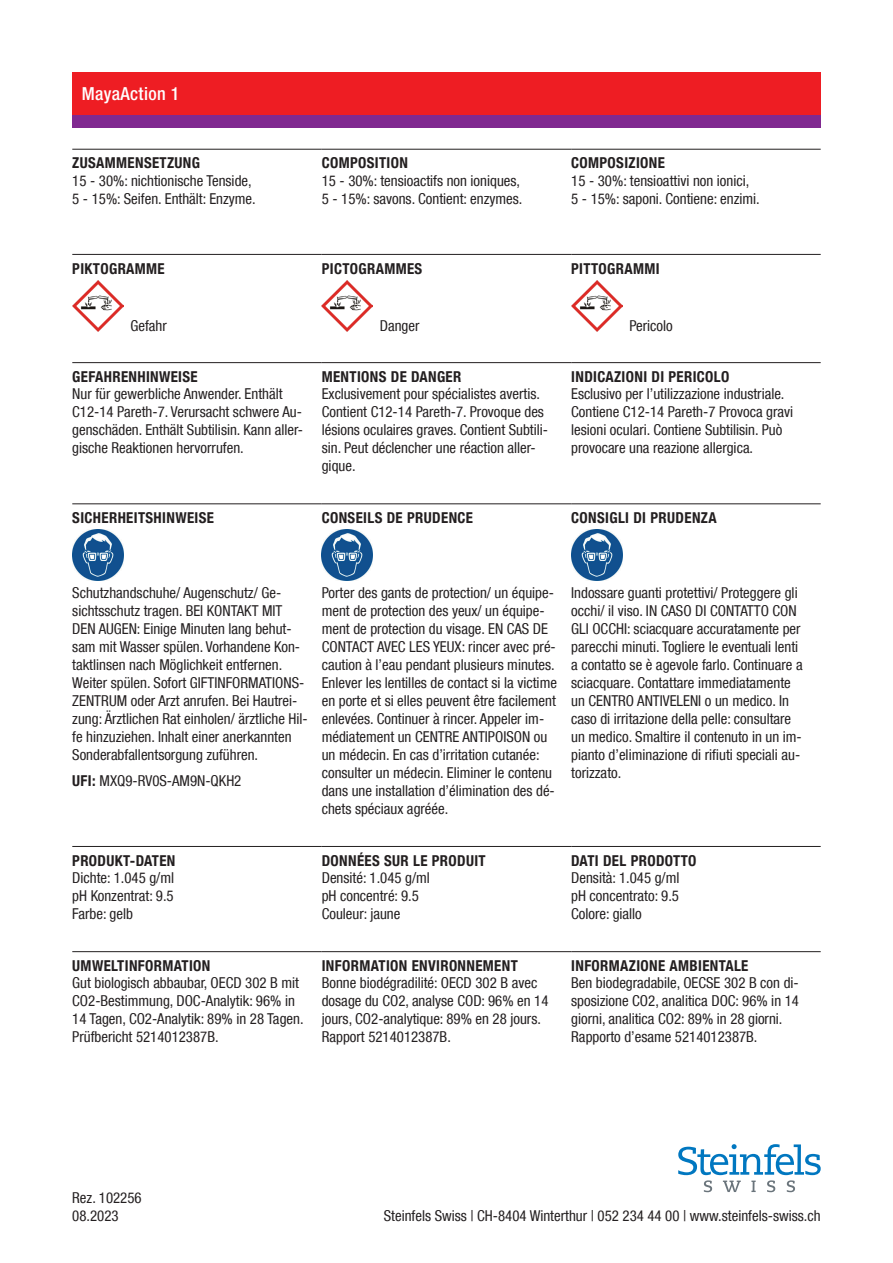
<style>
.page{position:relative;width:893px;height:1263px;background:#fff}
.page>*{position:absolute;margin:0;border:0;box-sizing:border-box;transform-origin:0 0}
.t1{font:500 condensed 18px "Helvetica Neue LT Com";letter-spacing:.02em;color:#fff}
.t2{font:condensed 15px/18px "Helvetica Neue LT Com";color:#231f20}
.t3{font:700 condensed 15px "Helvetica Neue LT Com";letter-spacing:.025em;color:#231f20}
.s1{font-weight:700}
</style>
<div class="page">
<hr style="left:72px;top:149px;width:250px;height:1px;background:#231f20">
<hr style="left:322px;top:149px;width:249px;height:1px;background:#231f20">
<hr style="left:571px;top:149px;width:250px;height:1px;background:#231f20">
<hr style="left:72px;top:362px;width:250px;height:1px;background:#231f20">
<hr style="left:322px;top:362px;width:249px;height:1px;background:#231f20">
<hr style="left:571px;top:362px;width:250px;height:1px;background:#231f20">
<hr style="left:72px;top:254px;width:250px;height:1px;background:#231f20">
<hr style="left:322px;top:254px;width:249px;height:1px;background:#231f20">
<hr style="left:571px;top:254px;width:250px;height:1px;background:#231f20">
<hr style="left:72px;top:503px;width:250px;height:1px;background:#231f20">
<hr style="left:322px;top:503px;width:249px;height:1px;background:#231f20">
<hr style="left:571px;top:503px;width:250px;height:1px;background:#231f20">
<hr style="left:72px;top:846px;width:250px;height:1px;background:#231f20">
<hr style="left:322px;top:846px;width:249px;height:1px;background:#231f20">
<hr style="left:571px;top:846px;width:250px;height:1px;background:#231f20">
<hr style="left:72px;top:951px;width:250px;height:1px;background:#231f20">
<hr style="left:322px;top:951px;width:249px;height:1px;background:#231f20">
<hr style="left:571px;top:951px;width:250px;height:1px;background:#231f20">
<img style="left:72px;top:280px;width:51px;height:51px">
<img style="left:322px;top:280px;width:51px;height:51px">
<img style="left:571px;top:280px;width:51px;height:51px">
<img style="left:72px;top:529px;width:51px;height:51px">
<img style="left:322px;top:529px;width:51px;height:51px">
<img style="left:571px;top:529px;width:51px;height:51px">
<div style="left:72px;top:115px;width:749px;height:13px;background:#802990"></div>
<div style="left:72px;top:72px;width:749px;height:43px;background:#ee1d23"></div>
<svg style="left:678px;top:1144px;width:143px;height:48px"></svg>
<p class="t1" style="left:82px;top:83px;width:99px">MayaAction 1</p>
<p class="t3" style="left:72px;top:154px;width:129px">ZUSAMMENSETZUNG</p>
<p class="t3" style="left:322px;top:154px;width:88px">COMPOSITION</p>
<p class="t3" style="left:571px;top:154px;width:95px">COMPOSIZIONE</p>
<p class="t2" style="left:72px;top:171px;width:185px">15 - 30%: nichtionische Tenside,<br>5 - 15%: Seifen. Enthält: Enzyme.</p>
<p class="t2" style="left:322px;top:171px;width:202px">15 - 30%: tensioactifs non ioniques,<br>5 - 15%: savons. Contient: enzymes.</p>
<p class="t2" style="left:571px;top:171px;width:190px">15 - 30%: tensioattivi non ionici,<br>5 - 15%: saponi. Contiene: enzimi.</p>
<p class="t3" style="left:72px;top:259px;width:94px">PIKTOGRAMME</p>
<p class="t3" style="left:322px;top:259px;width:102px">PICTOGRAMMES</p>
<p class="t3" style="left:571px;top:259px;width:90px">PITTOGRAMMI</p>
<p class="t2" style="left:130px;top:317px;width:38px">Gefahr</p>
<p class="t2" style="left:380px;top:317px;width:41px">Danger</p>
<p class="t2" style="left:629px;top:317px;width:45px">Pericolo</p>
<p class="t3" style="left:72px;top:367px;width:127px">GEFAHRENHINWEISE</p>
<p class="t3" style="left:322px;top:367px;width:141px">MENTIONS DE DANGER</p>
<p class="t3" style="left:571px;top:367px;width:160px">INDICAZIONI DI PERICOLO</p>
<p class="t2" style="left:72px;top:384px;width:232px">Nur für gewerbliche Anwender. Enthält C12-14 Pareth-7. Verursacht schwere Au&shy;genschäden. Enthält Subtilisin. Kann aller&shy;gische Reaktionen hervorrufen.</p>
<p class="t2" style="left:322px;top:384px;width:228px">Exclusivement pour spécialistes avertis.<br>Contient C12-14 Pareth-7. Provoque des lésions oculaires graves. Contient Subtili&shy;sin. Peut déclencher une réaction aller&shy;gique.</p>
<p class="t2" style="left:571px;top:384px;width:224px">Esclusivo per l’utilizzazione industriale.<br>Contiene C12-14 Pareth-7 Provoca gravi lesioni oculari. Contiene Subtilisin. Può provocare una reazione allergica.</p>
<p class="t3" style="left:72px;top:509px;width:143px">SICHERHEITSHINWEISE</p>
<p class="t3" style="left:322px;top:509px;width:153px">CONSEILS DE PRUDENCE</p>
<p class="t3" style="left:571px;top:509px;width:147px">CONSIGLI DI PRUDENZA</p>
<p class="t2" style="left:72px;top:583px;width:237px">Schutzhandschuhe/ Augenschutz/ Ge&shy;sichtsschutz tragen. BEI KONTAKT MIT DEN AUGEN: Einige Minuten lang behut&shy;sam mit Wasser spülen. Vorhandene Kon&shy;taktlinsen nach Möglichkeit entfernen.<br>Weiter spülen. Sofort GIFTINFORMATIONS-ZENTRUM oder Arzt anrufen. Bei Hautrei&shy;zung: Ärztlichen Rat einholen/ ärztliche Hil&shy;fe hinzuziehen. Inhalt einer anerkannten Sonderabfallentsorgung zuführen.</p>
<p class="t2" style="left:72px;top:772px;width:171px"><span class="s1">UFI:</span> MXQ9-RV0S-AM9N-QKH2</p>
<p class="t2" style="left:322px;top:583px;width:237px">Porter des gants de protection/ un équipe&shy;ment de protection des yeux/ un équipe&shy;ment de protection du visage. EN CAS DE CONTACT AVEC LES YEUX: rincer avec pré&shy;caution à l’eau pendant plusieurs minutes.<br>Enlever les lentilles de contact si la victime en porte et si elles peuvent être facilement enlevées. Continuer à rincer. Appeler im&shy;médiatement un CENTRE ANTIPOISON ou un médecin. En cas d’irritation cutanée: consulter un médecin. Eliminer le contenu dans une installation d’élimination des dé&shy;chets spéciaux agréée.</p>
<p class="t2" style="left:571px;top:583px;width:233px">Indossare guanti protettivi/ Proteggere gli occhi/ il viso. IN CASO DI CONTATTO CON GLI OCCHI: sciacquare accuratamente per parecchi minuti. Togliere le eventuali lenti a contatto se è agevole farlo. Continuare a sciacquare. Contattare immediatamente un CENTRO ANTIVELENI o un medico. In caso di irritazione della pelle: consultare un medico. Smaltire il contenuto in un im&shy;pianto d’eliminazione di rifiuti speciali au&shy;torizzato.</p>
<p class="t3" style="left:72px;top:851px;width:105px">PRODUKT-DATEN</p>
<p class="t3" style="left:322px;top:851px;width:165px">DONNÉES SUR LE PRODUIT</p>
<p class="t3" style="left:571px;top:851px;width:127px">DATI DEL PRODOTTO</p>
<p class="t2" style="left:72px;top:868px;width:103px;text-align:justify">Dichte: 1.045 g/ml pH Konzentrat: 9.5<br>Farbe: gelb</p>
<p class="t2" style="left:322px;top:868px;width:110px">Densité: 1.045 g/ml pH concentré: 9.5<br>Couleur: jaune</p>
<p class="t2" style="left:571px;top:868px;width:110px;text-align:justify">Densità: 1.045 g/ml pH concentrato: 9.5<br>Colore: giallo</p>
<p class="t3" style="left:72px;top:956px;width:140px">UMWELTINFORMATION</p>
<p class="t3" style="left:322px;top:956px;width:198px">INFORMATION ENVIRONNEMENT</p>
<p class="t3" style="left:571px;top:956px;width:179px">INFORMAZIONE AMBIENTALE</p>
<p class="t2" style="left:72px;top:973px;width:233px">Gut biologisch abbaubar, OECD 302 B mit CO2-Bestimmung, DOC-Analytik: 96% in 14 Tagen, CO2-Analytik: 89% in 28 Tagen.<br>Prüfbericht 5214012387B.</p>
<p class="t2" style="left:322px;top:973px;width:228px">Bonne biodégradilité: OECD 302 B avec dosage du CO2, analyse COD: 96% en 14 jours, CO2-analytique: 89% en 28 jours.<br>Rapport 5214012387B.</p>
<p class="t2" style="left:571px;top:973px;width:229px">Ben biodegradabile, OECSE 302 B con di&shy;sposizione CO2, analitica DOC: 96% in 14 giorni, analitica CO2: 89% in 28 giorni.<br>Rapporto d’esame 5214012387B.</p>
<p class="t2" style="left:72px;top:1188px;width:71px">Rez. 102256<br>08.2023</p>
<p class="t2" style="left:384px;top:1206px;width:438px">Steinfels Swiss | CH-8404 Winterthur | 052 234 44 00 | www.steinfels-swiss.ch</p>
</div>
